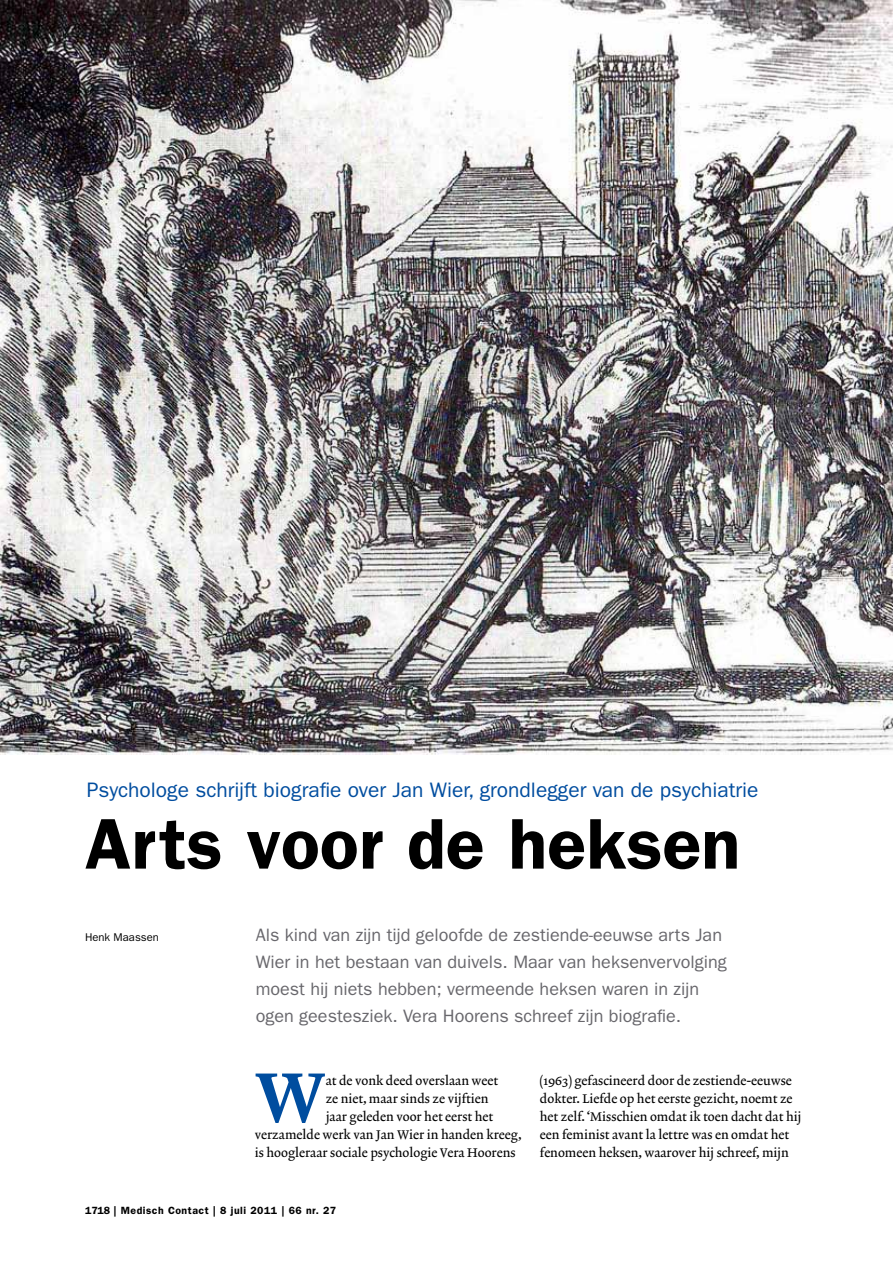
<style>
.page{position:relative;width:893px;height:1263px;background:#fff}
.page>*{position:absolute;margin:0;border:0;box-sizing:border-box;transform-origin:0 0}
.t1{font:600 72px "ITC Franklin Gothic Std";color:#000}
.t2{font:69.45px "Lexicon No 2 Roman D";color:#004d9f}
.t3{font:21px "ITC Franklin Gothic Std";color:#004d9f}
.t4{font:18px/27px "ITC Franklin Gothic Std";color:#68676c}
.t5{font:12.75px/18px "Lexicon No 2 Roman A";color:#000}
.t6{font:11.25px "ITC Franklin Gothic Std";color:#000}
.t7{font:600 10.5px "ITC Franklin Gothic Std";letter-spacing:.05em;color:#000}
</style>
<div class="page">
<img style="left:0;top:0;width:893px;height:755px">
<h3 class="t3" style="left:87px;top:777px;width:673px">Psychologe schrijft biografie over Jan Wier, grondlegger van de psychiatrie</h3>
<h1 class="t1" style="left:85px;top:801px;width:657px">Arts voor de heksen</h1>
<p class="t6" style="left:85px;top:930px;width:75px">Henk Maassen</p>
<h3 class="t4" style="left:256px;top:921px;width:473px">Als kind van zijn tijd geloofde de zestiende-eeuwse arts Jan Wier in het bestaan van duivels. Maar van heksenvervolging moest hij niets hebben; vermeende heksen waren in zijn ogen geestesziek. Vera Hoorens schreef zijn biografie.</h3>
<h2 class="t2" style="left:255px;top:1056px;width:72px">W</h2>
<p class="t5" style="left:326px;top:1072px;width:174px">at de vonk deed overslaan weet</p>
<p class="t5" style="left:326px;top:1090px;width:165px">ze niet, maar sinds ze vijftien</p>
<p class="t5" style="left:326px;top:1108px;width:169px">jaar geleden voor het eerst het</p>
<p class="t5" style="left:255px;top:1126px;width:268px">verzamelde werk van Jan Wier in handen kreeg,</p>
<p class="t5" style="left:255px;top:1144px;width:262px">is hoogleraar sociale psychologie Vera Hoorens</p>
<p class="t5" style="left:540px;top:1072px;width:263px">(1963) gefascineerd door de zestiende-eeuwse dokter. Liefde op het eerste gezicht, noemt ze het zelf. ‘Misschien omdat ik toen dacht dat hij een feminist avant la lettre was en omdat het fenomeen heksen, waarover hij schreef, mijn</p>
<p class="t7" style="left:85px;top:1204px;width:253px">1718 | Medisch Contact | 8 juli 2011 | 66 nr. 27</p>
</div>
